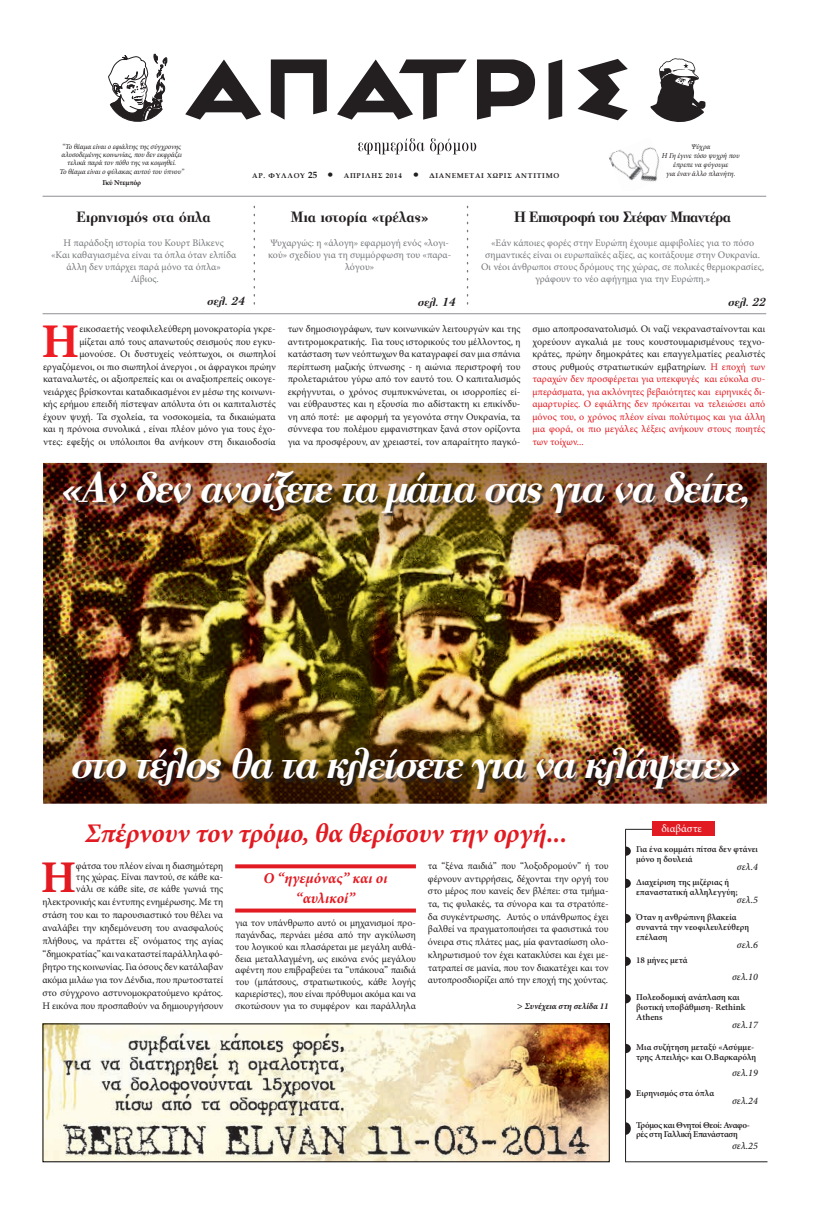
<style>
.page{position:relative;width:823px;height:1219px;background:#fff}
.page>*{position:absolute;margin:0;border:0;box-sizing:border-box;transform-origin:0 0}
.t1{font:700 48.5px "Minion Pro";color:#ee1d23}
.t2{font:italic 700 46px "PF Bodoni Text";letter-spacing:-.05em;color:#fff}
.t3{font:700 45.4px "Minion Pro";color:#e21a21}
.t4{font:italic 700 27px "Minion Pro";letter-spacing:-.015em;color:#e21a21}
.t5{font:700 16px "PF Bodoni Text";letter-spacing:-.01em;color:#231f20}
.t6{font:700 16px "PF Bodoni Text";letter-spacing:-.04em;color:#231f20}
.t7{font:italic 700 15px/20px "Minion Pro";color:#e21a21;text-align:center}
.t8{font:italic 700 13px "PF Bodoni Text";color:#231f20}
.t9{font:11px "Minion Pro";color:#fff}
.t10{font:10px/12.5px "Minion Pro";color:#231f20;text-align:justify}
.t11{font:10px/12.5px "Minion Pro";color:#e21a21;text-align:justify}
.t12{font:10px/12px "Minion Pro";color:#76787b;text-align:center}
.t13{font:italic 500 10px "Minion Pro";color:#231f20}
.t14{font:600 9px/10px "Minion Pro";color:#231f20}
.t15{font:600 9px/9px "Minion Pro";letter-spacing:-.03em;color:#231f20}
.t16{font:italic 700 9px "Minion Pro";letter-spacing:-.01em;color:#231f20}
.t17{font:italic 7.5px/8.2px "Minion Pro";letter-spacing:-.02em;color:#231f20;text-align:center}
.t18{font:700 7.5px "Minion Pro";letter-spacing:-.025em;color:#231f20}
.t19{font:700 7px "Book Antiqua";letter-spacing:.11em;color:#231f20}
.s1{font-size:9px}
.s2{font-size:15px}
.s3{color:#231f20}
.s4{font-style:normal;font-size:10px}
</style>
<div class="page">
<img style="left:609px;top:147px;width:51px;height:35px">
<img style="left:43px;top:463px;width:723px;height:341px">
<svg style="left:185px;top:59px;width:442px;height:61px"></svg>
<svg style="left:358px;top:138px;width:118px;height:16px"></svg>
<svg style="left:108px;top:54px;width:59px;height:68px"></svg>
<svg style="left:650px;top:58px;width:55px;height:64px"></svg>
<hr style="left:43px;top:196px;width:722px;height:1px;background:#a8a9ad">
<hr style="left:43px;top:313px;width:722px;height:1px;background:#a8a9ad">
<svg style="left:253px;top:206px;width:2px;height:98px"></svg>
<svg style="left:466px;top:206px;width:2px;height:98px"></svg>
<div style="left:64px;top:472px;width:687px;height:321px;background:#231f20;opacity:.85"></div>
<svg style="left:235px;top:864px;width:180px;height:4px"></svg>
<svg style="left:235px;top:908px;width:180px;height:4px"></svg>
<svg style="left:625px;top:846px;width:5px;height:10px"></svg>
<svg style="left:625px;top:879px;width:5px;height:9px"></svg>
<svg style="left:625px;top:914px;width:5px;height:9px"></svg>
<svg style="left:625px;top:994px;width:5px;height:9px"></svg>
<svg style="left:625px;top:957px;width:5px;height:9px"></svg>
<svg style="left:625px;top:1044px;width:5px;height:9px"></svg>
<svg style="left:625px;top:1089px;width:5px;height:9px"></svg>
<svg style="left:625px;top:1122px;width:5px;height:13px"></svg>
<hr style="left:624px;top:829px;width:59px;height:1px;background:#231f20">
<hr style="left:624px;top:830px;width:1px;height:332px;background:#231f20">
<hr style="left:624px;top:1161px;width:143px;height:1px;background:#231f20">
<div style="left:652px;top:821px;width:62px;height:15px;background:#e21a21"></div>
<img style="left:44px;top:1025px;width:563px;height:135px">
<p class="t17" style="left:59px;top:143px;width:126px">“Το θέαμα είναι ο εφιάλτης της σύγχρονης αλυσοδεμένης κοινωνίας, που δεν εκφράζει τελικά παρά τον πόθο της να κοιμηθεί.<br>Το θέαμα είναι ο φύλακας αυτού του ύπνου”</p>
<p class="t18" style="left:102px;top:177px;width:40px">Γκύ Ντεμπόρ</p>
<p class="t19" style="left:252px;top:171px;width:308px">ΑΡ. ΦΥΛΛΟΥ <span class="s1">25</span> <span class="s2">•</span> ΑΠΡΙΛΗΣ 2014 <span class="s2">•</span> ΔΙΑΝΕΜΕΤΑΙ ΧΩΡΙΣ ΑΝΤΙΤΙΜΟ</p>
<p class="t17" style="left:661px;top:142px;width:79px;line-height:9px">Ψύχρα<br>Η Γη έγινε τόσο ψυχρή που έπρεπε να φύγουμε<br>για έναν άλλο πλανήτη.</p>
<h3 class="t5" style="left:76px;top:209px;width:136px">Ειρηνισμός στα όπλα</h3>
<p class="t12" style="left:51px;top:237px;width:187px">Η παράδοξη ιστορία του Κουρτ Βίλκενς<br>«Kαι καθαγιασμένα είναι τα όπλα όταν ελπίδα άλλη δεν υπάρχει παρά μόνο τα όπλα»<br>Λίβιος.</p>
<h3 class="t8" style="left:207px;top:294px;width:39px">σελ. 24</h3>
<h3 class="t5" style="left:291px;top:209px;width:139px">Μια ιστορία «τρέλας»</h3>
<p class="t12" style="left:268px;top:237px;width:185px">Ψυχαργώς: η «άλογη» εφαρμογή ενός «λογι&shy;κού» σχεδίου για τη συμμόρφωση του «παρα&shy;λόγου»</p>
<h3 class="t8" style="left:417px;top:295px;width:39px">σελ. 14</h3>
<h3 class="t6" style="left:514px;top:209px;width:218px">Η Επιστροφή του Στέφαν Μπαντέρα</h3>
<p class="t12" style="left:481px;top:237px;width:284px">«Εάν κάποιες φορές στην Ευρώπη έχουμε αμφιβολίες για το πόσο σημαντικές είναι οι ευρωπαϊκές αξίες, ας κοιτάξουμε στην Ουκρανία.<br>Οι νέοι άνθρωποι στους δρόμους της χώρας, σε πολικές θερμοκρασίες, γράφουν το νέο αφήγημα για την Ευρώπη.»</p>
<h3 class="t8" style="left:727px;top:295px;width:39px">σελ. 22</h3>
<p class="t10" style="left:43px;top:323px;width:234px;text-align:right">εικοσαετής νεοφιλελεύθερη μονοκρατορία γκρε-<br>μίζεται από τους απανωτούς σεισμούς που εγκυ&shy;μονούσε. Οι δυστυχείς νεόπτωχοι, οι σιωπηλοί εργαζόμενοι, οι πιο σιωπηλοί άνεργοι , οι άφραγκοι πρώην καταναλωτές, οι αξιοπρεπείς και οι αναξιοπρεπείς οικογε&shy;νειάρχες βρίσκονται καταδικασμένοι εν μέσω της κοινωνι&shy;κής ερήμου επειδή πίστεψαν απόλυτα ότι οι καπιταλιστές έχουν ψυχή. Τα σχολεία, τα νοσοκομεία, τα δικαιώματα και η πρόνοια συνολικά , είναι πλέον μόνο για τους έχο&shy;ντες: εφεξής οι υπόλοιποι θα ανήκουν στη δικαιοδοσία</p>
<p class="t10" style="left:287px;top:323px;width:234px">των δημοσιογράφων, των κοινωνικών λειτουργών και της αντιτρομοκρατικής. Για τους ιστορικούς του μέλλοντος, η κατάσταση των νεόπτωχων θα καταγραφεί σαν μια σπάνια περίπτωση μαζικής ύπνωσης - η αιώνια περιστροφή του προλεταριάτου γύρω από τον εαυτό του. Ο καπιταλισμός εκρήγνυται, ο χρόνος συμπυκνώνεται, οι ισορροπίες εί&shy;ναι εύθραυστες και η εξουσία πιο αδίστακτη κι επικίνδυ&shy;νη από ποτέ: με αφορμή τα γεγονότα στην Ουκρανία, τα σύννεφα του πολέμου εμφανιστηκαν ξανά στον ορίζοντα για να προσφέρουν, αν χρειαστεί, τον απαραίτητο παγκό-</p>
<p class="t11" style="left:532px;top:323px;width:234px"><span class="s3">σμιο αποπροσανατολισμό. Οι ναζί νεκρανασταίνονται και χορεύουν αγκαλιά με τους κουστουμαρισμένους τεχνο&shy;κράτες, πρώην δημοκράτες και επαγγελματίες ρεαλιστές στους ρυθμούς στρατιωτικών εμβατηρίων.</span> Η εποχή των ταραχών δεν προσφέρεται για υπεκφυγές και εύκολα συ&shy;μπεράσματα, για ακλόνητες βεβαιότητες και ειρηνικές δι&shy;αμαρτυρίες. Ο εφιάλτης δεν πρόκειται να τελειώσει από μόνος του, ο χρόνος πλέον είναι πολύτιμος και για άλλη μια φορά, οι πιο μεγάλες λέξεις ανήκουν στους ποιητές των τοίχων...</p>
<h1 class="t1" style="left:41px;top:308px;width:39px">Η</h1>
<h2 class="t2" style="left:61px;top:462px;width:691px">«Aν δεν ανοίξετε τα μάτια σας για να δείτε,</h2>
<h2 class="t2" style="left:71px;top:738px;width:671px">στο τέλος θα τα κλείσετε για να κλάψετε»</h2>
<h3 class="t4" style="left:85px;top:814px;width:483px">Σπέρνουν τον τρόμο, θα θερίσουν την οργή...</h3>
<h3 class="t3" style="left:41px;top:845px;width:37px">Η</h3>
<p class="t10" style="left:76px;top:860px;width:149px;line-height:11.5px">φάτσα του πλέον είναι η διασημότερη της χώρας. Είναι παντού, σε κάθε κα&shy;νάλι σε κάθε site, σε κάθε γωνιά της</p>
<p class="t10" style="left:42px;top:895px;width:182px;line-height:13px">ηλεκτρονικής και έντυπης ενημέρωσης. Με τη στάση του και το παρουσιαστικό του θέλει να αναλάβει την κηδεμόνευση του ανασφαλούς πλήθους, να πράττει εξ’ ονόματος της αγίας “δημοκρατίας” και να καταστεί παράλληλα φό&shy;βητρο της κοινωνίας. Για όσους δεν κατάλαβαν ακόμα μιλάω για τον Δένδια, που πρωτοστατεί στο σύγχρονο αστυνομοκρατούμενο κράτος.<br>Η εικόνα που προσπαθούν να δημιουργήσουν</p>
<h3 class="t7" style="left:263px;top:868px;width:125px">Ο “ηγεμόνας” και οι “αυλικοί”</h3>
<p class="t10" style="left:235px;top:917px;width:182px;line-height:11.8px">για τον υπάνθρωπο αυτό οι μηχανισμοί προ&shy;παγάνδας, περνάει μέσα από την αγκύλωση του λογικού και πλασάρεται με μεγάλη αυθά&shy;δεια μεταλλαγμένη, ως εικόνα ενός μεγάλου αφέντη που επιβραβεύει τα “υπάκουα” παιδιά του (μπάτσους, στρατιωτικούς, κάθε λογής καριερίστες), που είναι πρόθυμοι ακόμα και να σκοτώσουν για το συμφέρον και παράλληλα</p>
<p class="t10" style="left:427px;top:859px;width:182px">τα “ξένα παιδιά” που “λοξοδρομούν” ή του φέρνουν αντιρρήσεις, δέχονται την οργή του στο μέρος που κανείς δεν βλέπει: στα τμήμα&shy;τα, τις φυλακές, τα σύνορα και τα στρατόπε&shy;δα συγκέντρωσης. Αυτός ο υπάνθρωπος έχει βαλθεί να πραγματοποιήσει τα φασιστικά του όνειρα στις πλάτες μας, μία φαντασίωση ολο&shy;κληρωτισμού τον έχει κατακλύσει και έχει με&shy;τατραπεί σε μανία, που τον διακατέχει και τον αυτοπροσδιορίζει από την εποχή της χούντας.</p>
<p class="t16" style="left:517px;top:999px;width:93px"><span class="s4">&gt;</span> Συνέχεια στη σελίδα 11</p>
<p class="t9" style="left:661px;top:822px;width:42px">διαβάστε</p>
<p class="t14" style="left:635px;top:844px;width:123px">Για ένα κομμάτι πίτσα δεν φτάνει μόνο η δουλειά</p>
<p class="t13" style="left:736px;top:860px;width:22px">σελ.4</p>
<p class="t14" style="left:635px;top:877px;width:103px">Διαχείριση της μιζέριας ή επαναστατική αλληλεγγύη;</p>
<p class="t13" style="left:736px;top:892px;width:22px">σελ.5</p>
<p class="t14" style="left:635px;top:912px;width:114px">Όταν η ανθρώπινη βλακεία συναντά την νεοφιλευλεύθερη επέλαση</p>
<p class="t13" style="left:736px;top:937px;width:22px">σελ.6</p>
<p class="t14" style="left:635px;top:954px;width:53px">18 μήνες μετά</p>
<p class="t13" style="left:731px;top:969px;width:27px">σελ.10</p>
<p class="t14" style="left:635px;top:992px;width:111px">Πολεοδομική ανάπλαση και βιοτική υποβάθμιση- Rethink<br>Αthens</p>
<p class="t13" style="left:731px;top:1018px;width:27px">σελ.17</p>
<p class="t14" style="left:635px;top:1042px;width:121px">Mια συζήτηση μεταξύ «Ασύμμε&shy;τρης Απειλής» και Ο.Βαρκαρόλη</p>
<p class="t13" style="left:731px;top:1065px;width:27px">σελ.19</p>
<p class="t14" style="left:635px;top:1088px;width:79px">Ειρηνισμός στα όπλα</p>
<p class="t13" style="left:731px;top:1094px;width:27px">σελ.24</p>
<p class="t15" style="left:635px;top:1120px;width:115px">Τρόμος και Θνητοί Θεοί: Αναφο&shy;ρές στη Γαλλική Επανάσταση</p>
<p class="t13" style="left:731px;top:1139px;width:27px">σελ.25</p>
</div>
